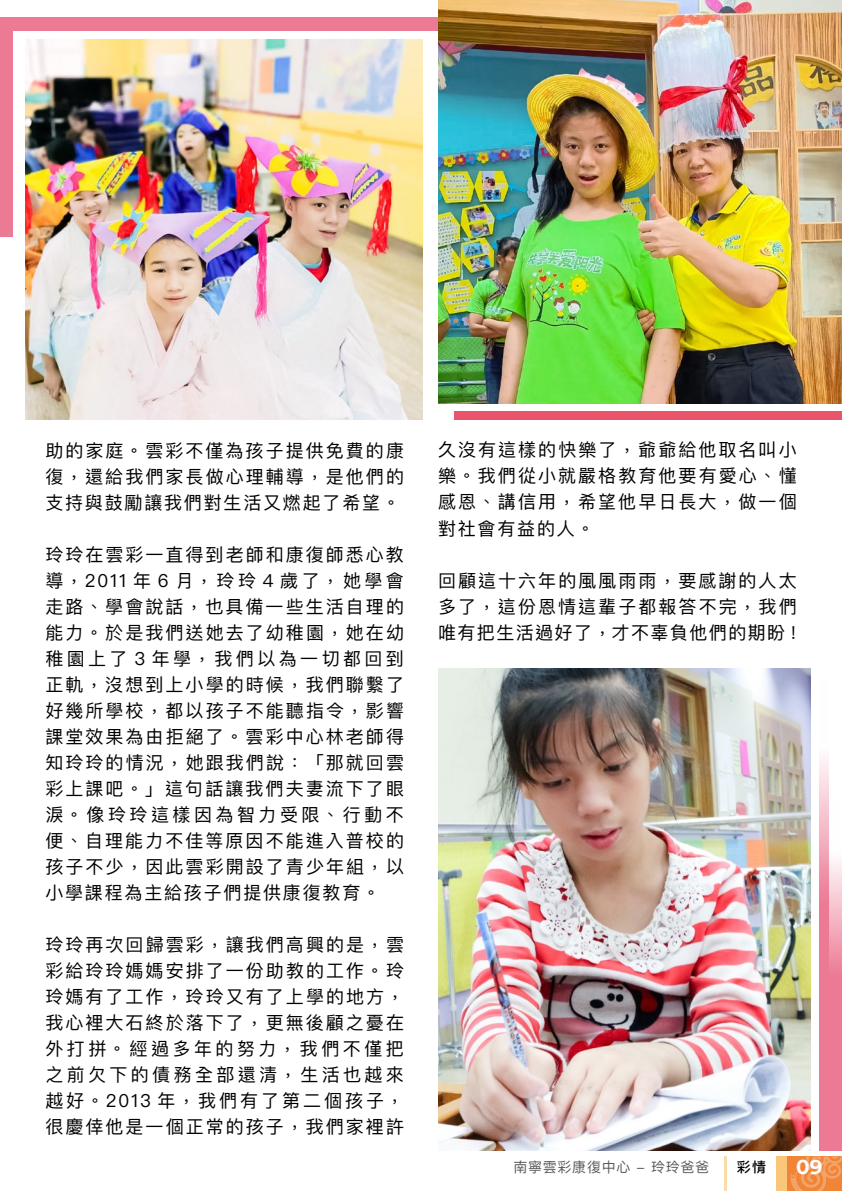
<style>
.page{position:relative;width:842px;height:1191px;background:#fff}
.page>*{position:absolute;margin:0;border:0;box-sizing:border-box;transform-origin:0 0}
.t1{font:700 20px "Montserrat Alternates";color:#fff}
.t2{font:18px/26px "Ping Fang TC";letter-spacing:.115em;color:#000;text-align:justify}
.t3{font:14px "Ping Fang HK";letter-spacing:.05em;color:#595757}
.t4{font:500 14px "Ping Fang TC";color:#000}
</style>
<div class="page">
<div style="left:454px;top:200px;width:388px;height:219px;background:#e9546b"></div>
<div style="left:0;top:17px;width:459px;height:219px;background:#ed7a94"></div>
<div style="left:447px;top:191px;width:395px;height:220px;background:#fff"></div>
<div style="left:13px;top:31px;width:451px;height:219px;background:#fff"></div>
<svg style="left:829px;top:861px;width:13px;height:290px;fill:#ed7a94"></svg>
<svg style="left:819px;top:758px;width:10px;height:393px;fill:#ed7a94"></svg>
<img style="left:438px;top:669px;width:373px;height:482px">
<img style="left:26px;top:40px;width:396px;height:379px">
<img style="left:438px;top:0;width:404px;height:404px">
<svg style="left:786px;top:1156px;width:3px;height:35px"></svg>
<div style="left:776px;top:1156px;width:10px;height:35px;background:#fac67a"></div>
<hr style="left:724px;top:1156px;width:3px;height:35px;background:#fcdbab">
<svg style="left:789px;top:1156px;width:53px;height:35px"></svg>
<p class="t2" style="left:45px;top:437px;width:360px">助的家庭。雲彩不僅為孩子提供免費的康復，還給我們家長做心理輔導，是他們的支持與鼓勵讓我們對生活又燃起了希望。</p>
<p class="t2" style="left:45px;top:541px;width:360px">玲玲在雲彩一直得到老師和康復師悉心教導，2011 年 6 月，玲玲 4 歲了，她學會走路、學會說話，也具備一些生活自理的能力。於是我們送她去了幼稚園，她在幼稚園上了 3 年學，我們以為一切都回到正軌，沒想到上小學的時候，我們聯繫了好幾所學校，都以孩子不能聽指令，影響課堂效果為由拒絕了。雲彩中心林老師得知玲玲的情況，她跟我們說：「那就回雲彩上課吧。」這句話讓我們夫妻流下了眼淚。像玲玲這樣因為智力受限、行動不便、自理能力不佳等原因不能進入普校的孩子不少，因此雲彩開設了青少年組，以小學課程為主給孩子們提供康復教育。</p>
<p class="t2" style="left:45px;top:931px;width:360px">玲玲再次回歸雲彩，讓我們高興的是，雲彩給玲玲媽媽安排了一份助教的工作。玲玲媽有了工作，玲玲又有了上學的地方，我心裡大石終於落下了，更無後顧之憂在外打拼。經過多年的努力，我們不僅把之前欠下的債務全部還清，生活也越來越好。2013 年，我們有了第二個孩子，很慶倖他是一個正常的孩子，我們家裡許</p>
<p class="t2" style="left:438px;top:437px;width:360px">久沒有這樣的快樂了，爺爺給他取名叫小樂。我們從小就嚴格教育他要有愛心、懂感恩、講信用，希望他早日長大，做一個對社會有益的人。</p>
<p class="t2" style="left:438px;top:567px;width:360px">回顧這十六年的風風雨雨，要感謝的人太多了，這份恩情這輩子都報答不完，我們唯有把生活過好了，才不辜負他們的期盼 !</p>
<p class="t3" style="left:513px;top:1158px;width:197px">南寧雲彩康復中心 - 玲玲爸爸</p>
<p class="t4" style="left:737px;top:1158px;width:31px">彩情</p>
<p class="t1" style="left:796px;top:1153px;width:28px">09</p>
</div>
